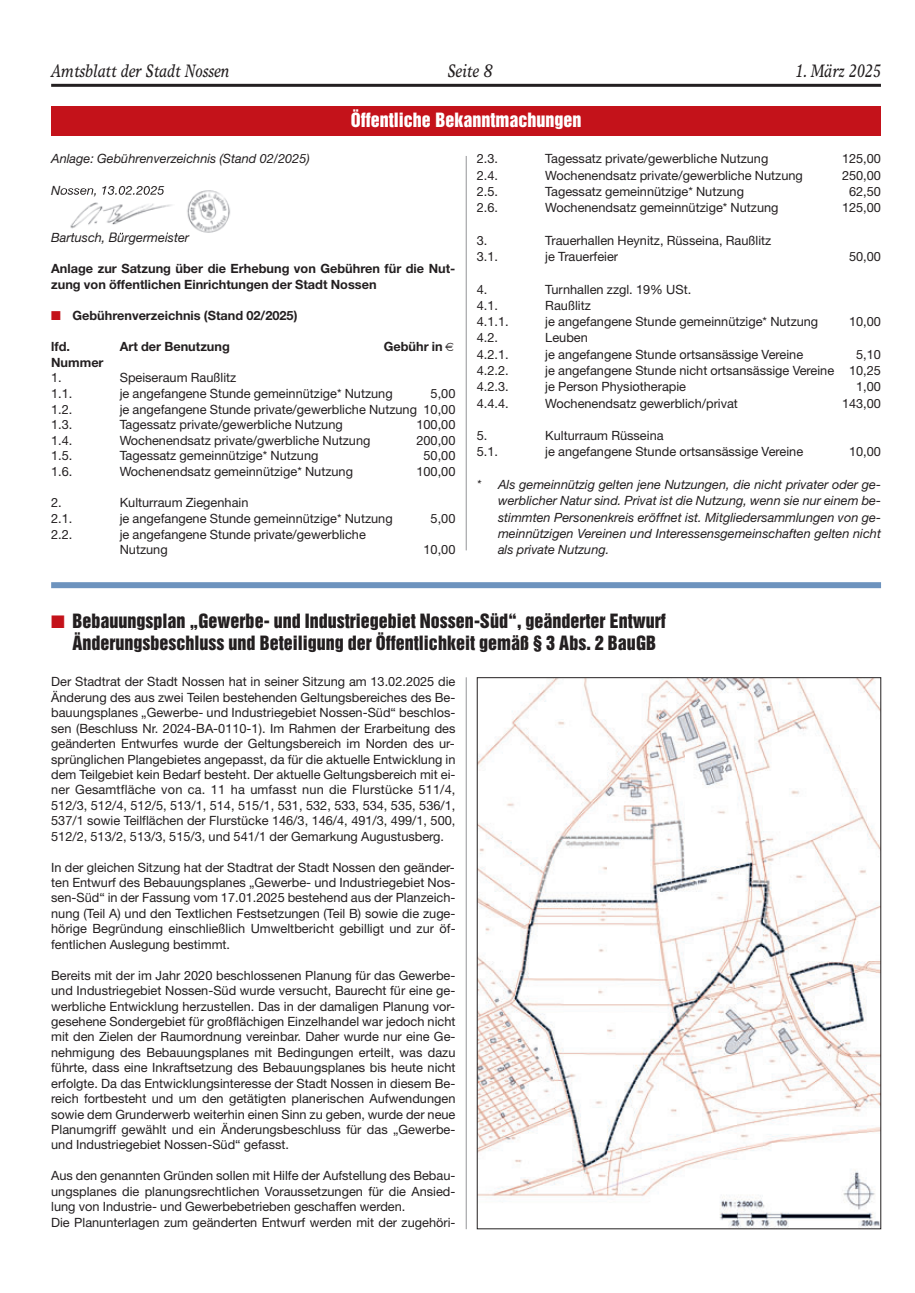
<style>
.page{position:relative;width:915px;height:1293px;background:#fff}
.page>*{position:absolute;margin:0;border:0;box-sizing:border-box;transform-origin:0 0}
.t1{font:18px/22.4px "Helvetica Inserat";color:#231f20}
.t2{font:italic 18px "Times Europa";color:#231f20;scale:.8 1}
.t3{font:18px "Helvetica Inserat";color:#fff}
.t4{font:12.75px/15.5px "Helvetica Neue";color:#231f20;text-align:justify}
.t5{font:italic 12.75px/16.2px "Helvetica Neue";color:#231f20;text-align:justify}
.t6{font:700 12.75px/15.6px "Helvetica Neue";color:#231f20}
.s1{color:#c4121a}
</style>
<div class="page">
<hr style="left:51px;top:84px;width:829px;height:3px;background:#231f20">
<div style="left:51px;top:106px;width:829px;height:30px;background:#c4121a"></div>
<img style="left:478px;top:679px;width:400px;height:548px">
<hr style="left:465px;top:156px;width:1px;height:394px;background:#939598">
<div style="left:51px;top:582px;width:829px;height:6px;background:#6d93be"></div>
<hr style="left:465px;top:677px;width:1px;height:552px;background:#939598">
<img style="left:70px;top:190px;width:160px;height:44px">
<img style="left:63px;top:190px;width:101px;height:6px">
<img style="left:72px;top:232px;width:62px;height:2px">
<h1 class="t2" style="left:51px;top:64px;width:224px">Amtsblatt der Stadt Nossen</h1>
<h1 class="t2" style="left:447px;top:64px;width:58px">Seite 8</h1>
<h1 class="t2" style="left:795px;top:64px;width:109px">1. März 2025</h1>
<h1 class="t3" style="left:351px;top:113px;width:232px">Öffentliche Bekanntmachungen</h1>
<p class="t5" style="left:51px;top:152px;width:260px">Anlage: Gebührenverzeichnis (Stand 02/2025)</p>
<p class="t5" style="left:51px;top:183px;width:115px">Nossen, 13.02.2025</p>
<p class="t5" style="left:51px;top:230px;width:139px">Bartusch, Bürgermeister</p>
<p class="t6" style="left:51px;top:262px;width:405px">Anlage zur Satzung über die Erhebung von Gebühren für die Nut&shy;zung von öffentlichen Einrichtungen der Stadt Nossen</p>
<p class="t6" style="left:51px;top:309px;width:248px"><span class="s1">■</span> Gebührenverzeichnis (Stand 02/2025)</p>
<p class="t6" style="left:51px;top:340px;width:20px">lfd.</p>
<p class="t6" style="left:120px;top:340px;width:112px">Art der Benutzung</p>
<p class="t6" style="left:383px;top:340px;width:60px">Gebühr in</p>
<p class="t6" style="left:51px;top:355px;width:54px">Nummer</p>
<p class="t4" style="left:51px;top:371px;width:12px">1.</p>
<p class="t4" style="left:120px;top:371px;width:118px">Speiseraum Raußlitz</p>
<p class="t4" style="left:51px;top:387px;width:23px">1.1.</p>
<p class="t4" style="left:120px;top:387px;width:274px">je angefangene Stunde gemeinnützige* Nutzung</p>
<p class="t4" style="left:430px;top:387px;width:26px">5,00</p>
<p class="t4" style="left:51px;top:402px;width:23px">1.2.</p>
<p class="t4" style="left:120px;top:402px;width:337px">je angefangene Stunde private/gewerbliche Nutzung 10,00</p>
<p class="t4" style="left:51px;top:418px;width:23px">1.3.</p>
<p class="t4" style="left:120px;top:418px;width:224px">Tagessatz private/gewerbliche Nutzung</p>
<p class="t4" style="left:416px;top:418px;width:40px">100,00</p>
<p class="t4" style="left:51px;top:434px;width:23px">1.4.</p>
<p class="t4" style="left:120px;top:434px;width:252px">Wochenendsatz private/gwerbliche Nutzung</p>
<p class="t4" style="left:416px;top:434px;width:40px">200,00</p>
<p class="t4" style="left:51px;top:449px;width:23px">1.5.</p>
<p class="t4" style="left:120px;top:449px;width:200px">Tagessatz gemeinnützige* Nutzung</p>
<p class="t4" style="left:423px;top:449px;width:33px">50,00</p>
<p class="t4" style="left:51px;top:465px;width:23px">1.6.</p>
<p class="t4" style="left:120px;top:465px;width:235px">Wochenendsatz gemeinnützige* Nutzung</p>
<p class="t4" style="left:416px;top:465px;width:40px">100,00</p>
<p class="t4" style="left:51px;top:496px;width:12px">2.</p>
<p class="t4" style="left:120px;top:496px;width:130px">Kulturraum Ziegenhain</p>
<p class="t4" style="left:51px;top:512px;width:23px">2.1.</p>
<p class="t4" style="left:120px;top:512px;width:274px">je angefangene Stunde gemeinnützige* Nutzung</p>
<p class="t4" style="left:430px;top:512px;width:26px">5,00</p>
<p class="t4" style="left:51px;top:527px;width:23px">2.2.</p>
<p class="t4" style="left:120px;top:527px;width:247px">je angefangene Stunde private/gewerbliche<br>Nutzung</p>
<p class="t4" style="left:423px;top:543px;width:33px">10,00</p>
<p class="t4" style="left:476px;top:152px;width:23px">2.3.</p>
<p class="t4" style="left:545px;top:152px;width:224px">Tagessatz private/gewerbliche Nutzung</p>
<p class="t4" style="left:841px;top:152px;width:40px">125,00</p>
<p class="t4" style="left:476px;top:169px;width:23px">2.4.</p>
<p class="t4" style="left:545px;top:169px;width:259px">Wochenendsatz private/gewerbliche Nutzung</p>
<p class="t4" style="left:841px;top:169px;width:40px">250,00</p>
<p class="t4" style="left:476px;top:185px;width:23px">2.5.</p>
<p class="t4" style="left:545px;top:185px;width:200px">Tagessatz gemeinnützige* Nutzung</p>
<p class="t4" style="left:848px;top:185px;width:33px">62,50</p>
<p class="t4" style="left:476px;top:201px;width:23px">2.6.</p>
<p class="t4" style="left:545px;top:201px;width:235px">Wochenendsatz gemeinnützige* Nutzung</p>
<p class="t4" style="left:841px;top:201px;width:40px">125,00</p>
<p class="t4" style="left:476px;top:234px;width:12px">3.</p>
<p class="t4" style="left:545px;top:234px;width:227px">Trauerhallen Heynitz, Rüsseina, Raußlitz</p>
<p class="t4" style="left:476px;top:250px;width:23px">3.1.</p>
<p class="t4" style="left:545px;top:250px;width:74px">je Trauerfeier</p>
<p class="t4" style="left:848px;top:250px;width:33px">50,00</p>
<p class="t4" style="left:476px;top:283px;width:12px">4.</p>
<p class="t4" style="left:545px;top:283px;width:147px">Turnhallen zzgl. 19% USt.</p>
<p class="t4" style="left:476px;top:299px;width:23px">4.1.</p>
<p class="t4" style="left:545px;top:299px;width:47px">Raußlitz</p>
<p class="t4" style="left:476px;top:315px;width:33px">4.1.1.</p>
<p class="t4" style="left:545px;top:315px;width:274px">je angefangene Stunde gemeinnützige* Nutzung</p>
<p class="t4" style="left:848px;top:315px;width:33px">10,00</p>
<p class="t4" style="left:476px;top:331px;width:23px">4.2.</p>
<p class="t4" style="left:545px;top:331px;width:44px">Leuben</p>
<p class="t4" style="left:476px;top:348px;width:33px">4.2.1.</p>
<p class="t4" style="left:545px;top:348px;width:259px">je angefangene Stunde ortsansässige Vereine</p>
<p class="t4" style="left:855px;top:348px;width:26px">5,10</p>
<p class="t4" style="left:476px;top:364px;width:33px">4.2.2.</p>
<p class="t4" style="left:545px;top:364px;width:337px">je angefangene Stunde nicht ortsansässige Vereine 10,25</p>
<p class="t4" style="left:476px;top:380px;width:33px">4.2.3.</p>
<p class="t4" style="left:545px;top:380px;width:142px">je Person Physiotherapie</p>
<p class="t4" style="left:855px;top:380px;width:26px">1,00</p>
<p class="t4" style="left:476px;top:397px;width:33px">4.4.4.</p>
<p class="t4" style="left:545px;top:397px;width:194px">Wochenendsatz gewerblich/privat</p>
<p class="t4" style="left:841px;top:397px;width:40px">143,00</p>
<p class="t4" style="left:476px;top:429px;width:12px">5.</p>
<p class="t4" style="left:545px;top:429px;width:120px">Kulturraum Rüsseina</p>
<p class="t4" style="left:476px;top:445px;width:23px">5.1.</p>
<p class="t4" style="left:545px;top:445px;width:259px">je angefangene Stunde ortsansässige Vereine</p>
<p class="t4" style="left:848px;top:445px;width:33px">10,00</p>
<p class="t5" style="left:498px;top:478px;width:384px;text-indent:-21px">* Als gemeinnützig gelten jene Nutzungen, die nicht privater oder ge&shy;werblicher Natur sind. Privat ist die Nutzung, wenn sie nur einem be&shy;stimmten Personenkreis eröffnet ist. Mitgliedersammlungen von ge&shy;meinnützigen Vereinen und Interessensgemeinschaften gelten nicht als private Nutzung.</p>
<h1 class="t1" style="left:72px;top:611px;width:594px;text-indent:-21px"><span class="s1">■</span> Bebauungsplan „Gewerbe- und Industriegebiet Nossen-Süd“, geänderter Entwurf<br>Änderungsbeschluss und Beteiligung der Öffentlichkeit gemäß § 3 Abs. 2 BauGB</h1>
<p class="t4" style="left:51px;top:675px;width:405px">Der Stadtrat der Stadt Nossen hat in seiner Sitzung am 13.02.2025 die Änderung des aus zwei Teilen bestehenden Geltungsbereiches des Be&shy;bauungsplanes „Gewerbe- und Industriegebiet Nossen-Süd“ beschlos&shy;sen (Beschluss Nr. 2024-BA-0110-1). Im Rahmen der Erarbeitung des geänderten Entwurfes wurde der Geltungsbereich im Norden des ur&shy;sprünglichen Plangebietes angepasst, da für die aktuelle Entwicklung in dem Teilgebiet kein Bedarf besteht. Der aktuelle Geltungsbereich mit ei&shy;ner Gesamtfläche von ca. 11 ha umfasst nun die Flurstücke 511/4, 512/3, 512/4, 512/5, 513/1, 514, 515/1, 531, 532, 533, 534, 535, 536/1, 537/1 sowie Teilflächen der Flurstücke 146/3, 146/4, 491/3, 499/1, 500, 512/2, 513/2, 513/3, 515/3, und 541/1 der Gemarkung Augustusberg.</p>
<p class="t4" style="left:51px;top:860px;width:406px">In der gleichen Sitzung hat der Stadtrat der Stadt Nossen den geänder&shy;ten Entwurf des Bebauungsplanes „Gewerbe- und Industriegebiet Nos&shy;sen-Süd“ in der Fassung vom 17.01.2025 bestehend aus der Planzeich&shy;nung (Teil A) und den Textlichen Festsetzungen (Teil B) sowie die zuge&shy;hörige Begründung einschließlich Umweltbericht gebilligt und zur öf&shy;fentlichen Auslegung bestimmt.</p>
<p class="t4" style="left:51px;top:968px;width:405px">Bereits mit der im Jahr 2020 beschlossenen Planung für das Gewerbe&shy;und Industriegebiet Nossen-Süd wurde versucht, Baurecht für eine ge&shy;werbliche Entwicklung herzustellen. Das in der damaligen Planung vor&shy;gesehene Sondergebiet für großflächigen Einzelhandel war jedoch nicht mit den Zielen der Raumordnung vereinbar. Daher wurde nur eine Ge&shy;nehmigung des Bebauungsplanes mit Bedingungen erteilt, was dazu führte, dass eine Inkraftsetzung des Bebauungsplanes bis heute nicht erfolgte. Da das Entwicklungsinteresse der Stadt Nossen in diesem Be&shy;reich fortbesteht und um den getätigten planerischen Aufwendungen sowie dem Grunderwerb weiterhin einen Sinn zu geben, wurde der neue Planumgriff gewählt und ein Änderungsbeschluss für das „Gewerbe&shy;und Industriegebiet Nossen-Süd“ gefasst.</p>
<p class="t4" style="left:51px;top:1169px;width:405px;text-align:left">Aus den genannten Gründen sollen mit Hilfe der Aufstellung des Bebau&shy;ungsplanes die planungsrechtlichen Voraussetzungen für die Ansied&shy;lung von Industrie- und Gewerbebetrieben geschaffen werden.<br>Die Planunterlagen zum geänderten Entwurf werden mit der zugehöri-</p>
</div>
